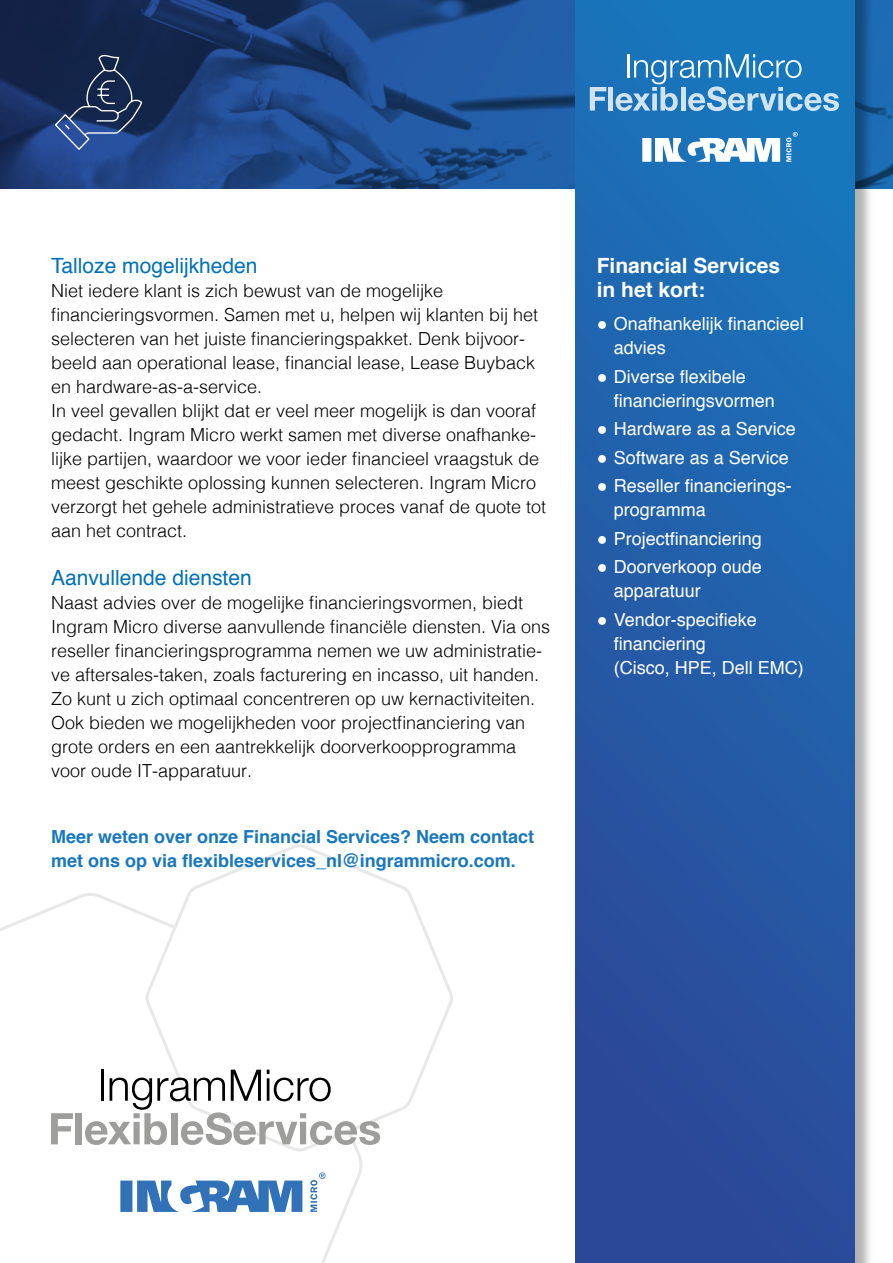
<style>
.page{position:relative;width:893px;height:1263px;background:#fff}
.page>*{position:absolute;margin:0;border:0;box-sizing:border-box;transform-origin:0 0}
.t1{font:21px "Helvetica";color:#0071b9}
.t2{font:700 21px/24px "Helvetica";color:#fff}
.t3{font:300 18px/24px "Helvetica";color:#000}
.t4{font:18px/24px "Helvetica";color:#fff}
.t5{font:700 18px/24px "Helvetica";color:#1877bd}
</style>
<div class="page">
<img style="left:0;top:0;width:893px;height:189px">
<svg style="left:0;top:893px;width:363px;height:370px"></svg>
<svg style="left:143px;top:844px;width:310px;height:310px"></svg>
<div style="left:577px;top:0;width:296px;height:1263px;background:#000;opacity:.3"></div>
<div style="left:575px;top:0;width:280px;height:1263px;background:linear-gradient(to bottom,#1877bd,#2d4596)"></div>
<svg style="left:51px;top:1113px;width:22px;height:31px"></svg>
<div style="left:76px;top:1113px;width:6px;height:31px;background:#9d9d9c"></div>
<svg style="left:85px;top:1070px;width:295px;height:75px"></svg>
<svg style="left:120px;top:1172px;width:206px;height:40px"></svg>
<svg style="left:590px;top:87px;width:16px;height:24px"></svg>
<hr style="left:609px;top:87px;width:4px;height:24px;background:#d1e2f0">
<svg style="left:615px;top:54px;width:224px;height:57px"></svg>
<svg style="left:642px;top:132px;width:156px;height:30px"></svg>
<svg style="left:54px;top:53px;width:89px;height:98px"></svg>
<p class="t1" style="left:51px;top:249px;width:208px">Talloze mogelijkheden</p>
<p class="t3" style="left:51px;top:277px;width:497px">Niet iedere klant is zich bewust van de mogelijke financieringsvormen. Samen met u, helpen wij klanten bij het selecteren van het juiste financieringspakket. Denk bijvoor&shy;beeld aan operational lease, financial lease, Lease Buyback en hardware-as-a-service.<br>In veel gevallen blijkt dat er veel meer mogelijk is dan vooraf gedacht. Ingram Micro werkt samen met diverse onafhanke&shy;lijke partijen, waardoor we voor ieder financieel vraagstuk de meest geschikte oplossing kunnen selecteren. Ingram Micro verzorgt het gehele administratieve proces vanaf de quote tot aan het contract.</p>
<p class="t1" style="left:51px;top:561px;width:202px">Aanvullende diensten</p>
<p class="t3" style="left:51px;top:589px;width:501px">Naast advies over de mogelijke financieringsvormen, biedt Ingram Micro diverse aanvullende financiële diensten. Via ons reseller financieringsprogramma nemen we uw administratie&shy;ve aftersales-taken, zoals facturering en incasso, uit handen.<br>Zo kunt u zich optimaal concentreren op uw kernactiviteiten.<br>Ook bieden we mogelijkheden voor projectfinanciering van grote orders en een aantrekkelijk doorverkoopprogramma voor oude IT-apparatuur.</p>
<p class="t5" style="left:51px;top:825px;width:485px">Meer weten over onze Financial Services? Neem contact met ons op via flexibleservices_nl@ingrammicro.com.</p>
<p class="t2" style="left:597px;top:254px;width:185px">Financial Services in het kort:</p>
<p class="t4" style="left:614px;top:312px;width:192px;text-indent:-17px">● Onafhankelijk financieel advies</p>
<p class="t4" style="left:614px;top:365px;width:163px;text-indent:-17px">● Diverse flexibele financieringsvormen</p>
<p class="t4" style="left:597px;top:417px;width:201px">● Hardware as a Service</p>
<p class="t4" style="left:597px;top:446px;width:194px">● Software as a Service</p>
<p class="t4" style="left:614px;top:474px;width:180px;text-indent:-17px">● Reseller financierings&shy;programma</p>
<p class="t4" style="left:597px;top:527px;width:167px">● Projectfinanciering</p>
<p class="t4" style="left:614px;top:555px;width:150px;text-indent:-17px">● Doorverkoop oude apparatuur</p>
<p class="t4" style="left:614px;top:608px;width:192px;text-indent:-17px">● Vendor-specifieke financiering<br>(Cisco, HPE, Dell EMC)</p>
</div>
